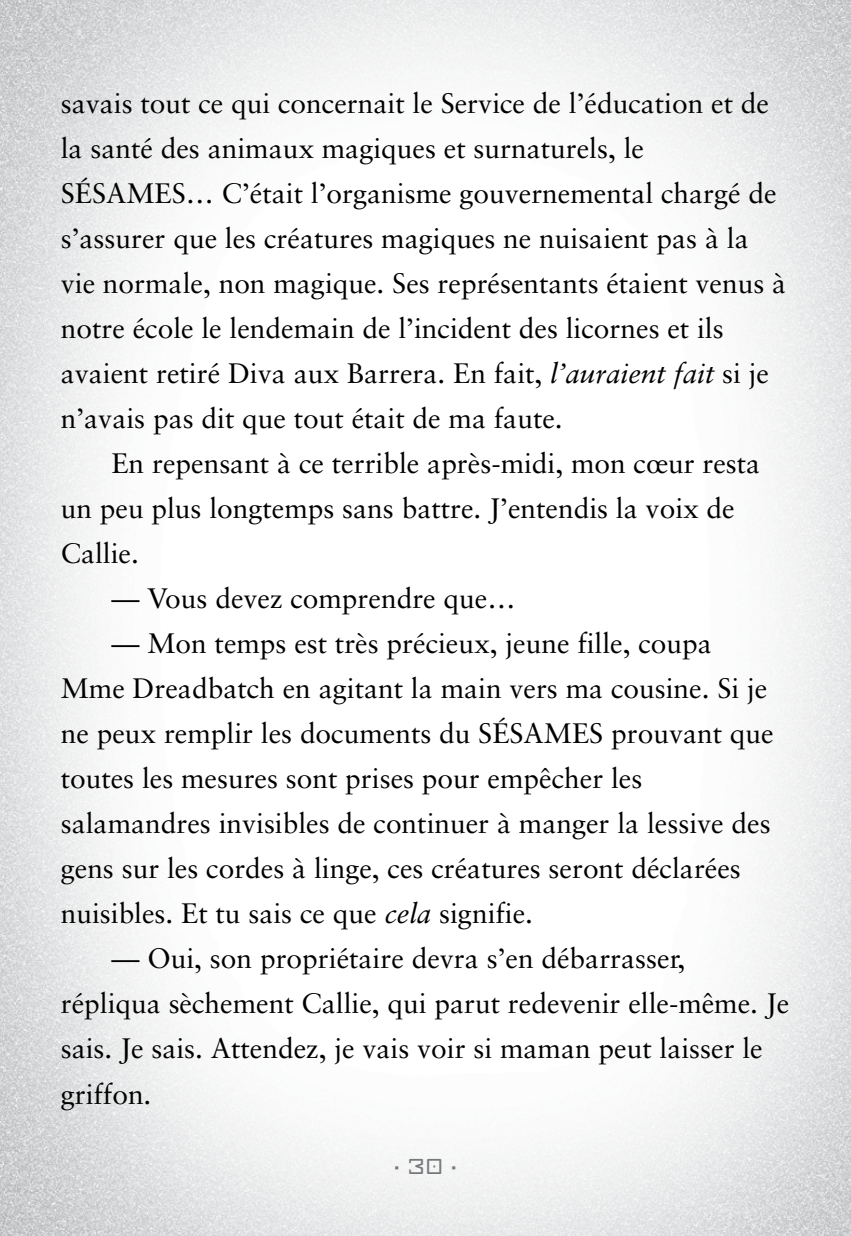
<style>
.page{position:relative;width:851px;height:1236px;background:#fff}
.page>*{position:absolute;margin:0;border:0;box-sizing:border-box;transform-origin:0 0}
.t1{font:28.12px/45px "Sabon";color:#000}
.t2{font:27px "Pomodoro";color:#77787b}
.t3{font:11.25px "Pomodoro";color:#77787b}
.s1{font-style:italic}
.s2{font-size:11.25px}
</style>
<div class="page">
<img style="left:0;top:0;width:850px;height:1235px">
<p class="t1" style="left:61px;top:80px;width:727px">savais tout ce qui concernait le Service de l’éducation et de la santé des animaux magiques et surnaturels, le SÉSAMES… C’était l’organisme gouvernemental chargé de s’assurer que les créatures magiques ne nuisaient pas à la vie normale, non magique. Ses représentants étaient venus à notre école le lendemain de l’incident des licornes et ils avaient retiré Diva aux Barrera. En fait, <span class="s1">l’auraient fait</span> si je n’avais pas dit que tout était de ma faute.</p>
<p class="t1" style="left:61px;top:440px;width:701px;text-indent:51px">En repensant à ce terrible après-midi, mon cœur resta un peu plus longtemps sans battre. J’entendis la voix de<br>Callie.</p>
<p class="t1" style="left:111px;top:575px;width:405px">— Vous devez comprendre que…</p>
<p class="t1" style="left:61px;top:620px;width:714px;text-indent:51px">— Mon temps est très précieux, jeune fille, coupa Mme Dreadbatch en agitant la main vers ma cousine. Si je ne peux remplir les documents du SÉSAMES prouvant que toutes les mesures sont prises pour empêcher les salamandres invisibles de continuer à manger la lessive des gens sur les cordes à linge, ces créatures seront déclarées nuisibles. Et tu sais ce que <span class="s1">cela</span> signifie.</p>
<p class="t1" style="left:61px;top:935px;width:730px;text-indent:51px">— Oui, son propriétaire devra s’en débarrasser, répliqua sèchement Callie, qui parut redevenir elle-même. Je sais. Je sais. Attendez, je vais voir si maman peut laisser le griffon.</p>
<p class="t2" style="left:394px;top:1153px;width:50px"><span class="s2">•</span> 30</p>
<p class="t3" style="left:451px;top:1161px;width:6px">•</p>
</div>
